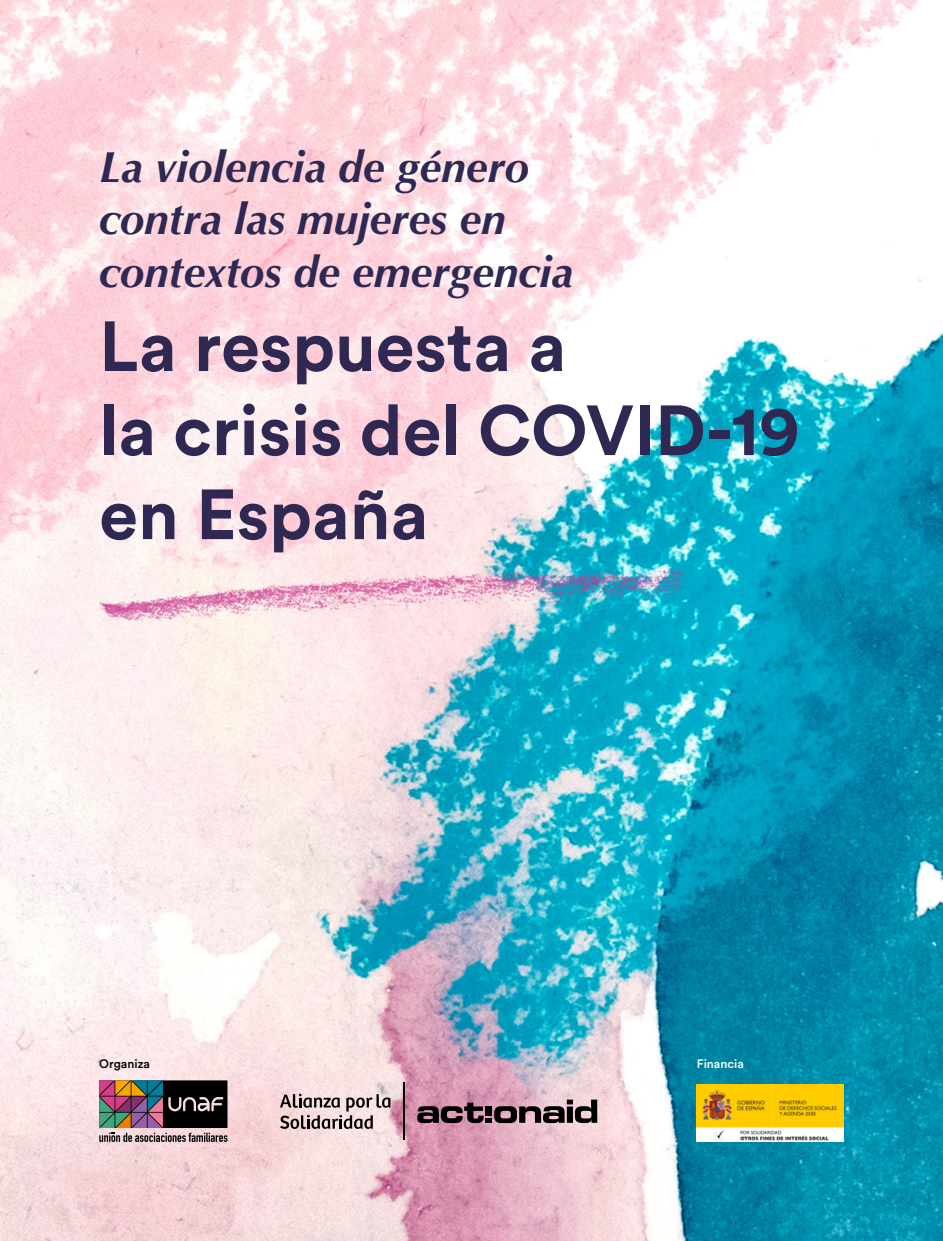
<style>
.page{position:relative;width:943px;height:1241px;background:#fff}
.page>*{position:absolute;margin:0;border:0;box-sizing:border-box;transform-origin:0 0}
.t1{font:700 70px/84px "Circular Std";color:#2f2852}
.t2{font:italic 700 43.75px/52.5px "Optima";color:#2f2852}
.t3{font:500 12.25px "Circular Std";color:#000}
.t4{font:500 12.25px "Circular Std";color:#fff}
</style>
<div class="page">
<img style="left:0;top:1px;width:943px;height:1239px">
<svg style="left:99px;top:1080px;width:128px;height:61px;background:#625354"></svg>
<svg style="left:280px;top:1093px;width:110px;height:35px;background:#b4a3a3"></svg>
<svg style="left:417px;top:1099px;width:180px;height:23px;background:#755964"></svg>
<hr style="left:403px;top:1081px;width:2px;height:58px;background:#000">
<img style="left:697px;top:1084px;width:146px;height:56px">
<p class="t2" style="left:99px;top:141px;width:476px">La violencia de género contra las mujeres en contextos de emergencia</p>
<h1 class="t1" style="left:99px;top:303px;width:702px">La respuesta a<br>la crisis del COVID-19 en España</h1>
<p class="t3" style="left:99px;top:1056px;width:52px">Organiza</p>
<p class="t4" style="left:697px;top:1056px;width:49px">Financia</p>
</div>
